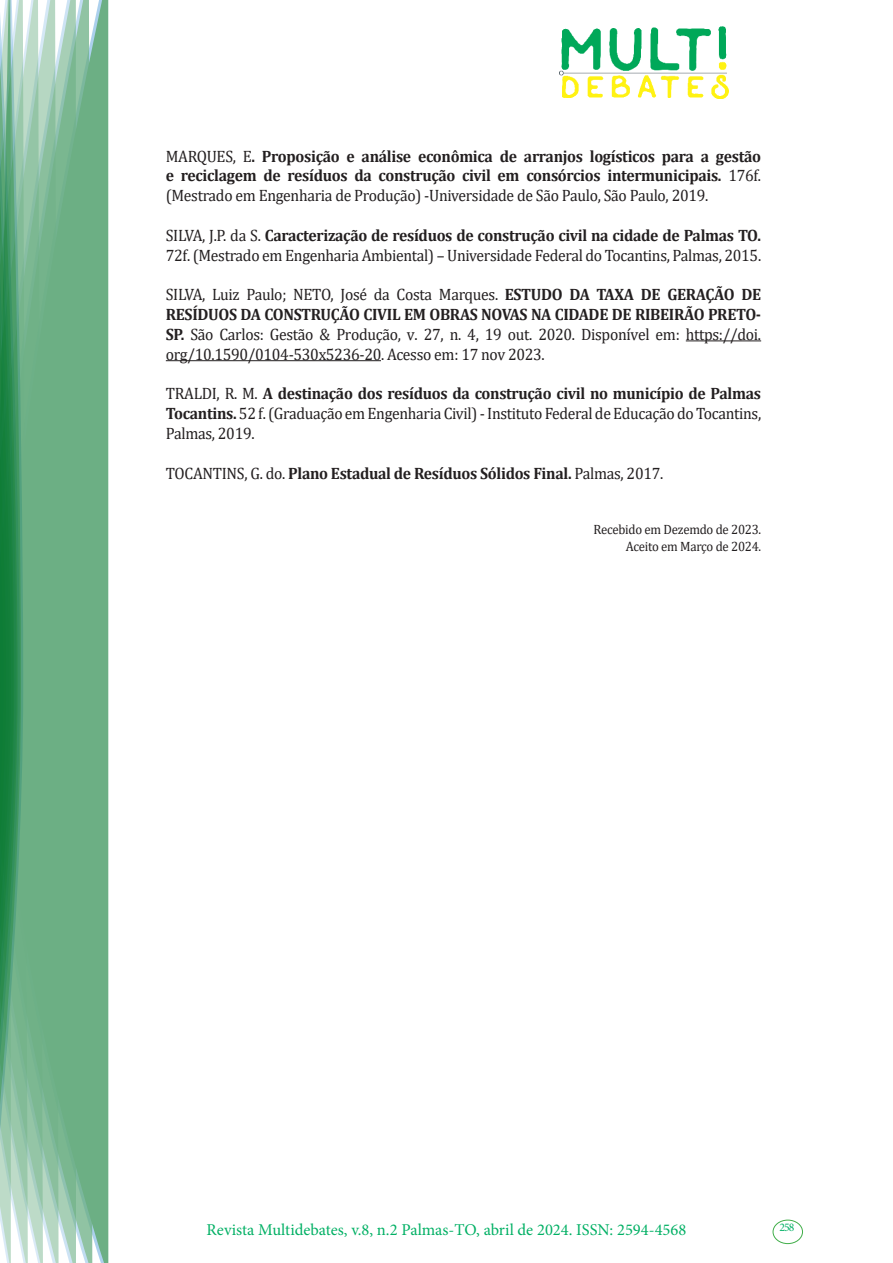
<style>
.page{position:relative;width:893px;height:1263px;background:#fff}
.page>*{position:absolute;margin:0;border:0;box-sizing:border-box;transform-origin:0 0}
.texto{font:16.5px/19.8px "Cambria";letter-spacing:-.02em;color:#231f20;text-align:justify;scale:.95 1}
.texto-2{font:700 16.5px/19.8px "Cambria";letter-spacing:-.02em;color:#231f20;text-align:justify;scale:.95 1}
.t1{font:16.5px "Minion Pro";color:#00b064}
.Currículo{font:13.5px "Cambria";letter-spacing:-.02em;color:#231f20;scale:.95 1}
.t2{font:11.7px "Minion Pro";color:#00b064}
.s1{font-weight:400}
.s2{font-weight:700}
</style>
<div class="page">
<img style="left:559px;top:26px;width:169px;height:72px">
<div style="left:95px;top:0;width:14px;height:1263px;background:#6caf84"></div>
<svg style="left:79px;top:0;width:16px;height:1263px;background:#71b289"></svg>
<svg style="left:62px;top:0;width:17px;height:1263px;background:#75b48c"></svg>
<svg style="left:45px;top:0;width:17px;height:1263px;background:#7cb792"></svg>
<svg style="left:30px;top:0;width:15px;height:1263px;background:#80ba96"></svg>
<svg style="left:0;top:0;width:30px;height:1263px;background:#61a97f"></svg>
<div style="left:772px;top:1219px;width:31px;height:25px;border:1px solid #40ae49;border-radius:50%"></div>
<hr style="left:686px;top:340px;width:75px;height:1px;background:#231f20">
<hr style="left:166px;top:360px;width:215px;height:1px;background:#231f20">
<p class="texto-2" style="left:166px;top:146px;width:628px"><span class="s1">MARQUES, E</span>. Proposição e análise econômica de arranjos logísticos para a gestão e reciclagem de resíduos da construção civil em consórcios intermunicipais. <span class="s1">176f. (Mestrado em Engenharia de Produção) -Universidade de São Paulo, São Paulo, 2019.</span></p>
<p class="texto" style="left:166px;top:225px;width:628px">SILVA, J.P. da S. <span class="s2">Caracterização de resíduos de construção civil na cidade de Palmas TO.<br></span>72f. (Mestrado em Engenharia Ambiental) – Universidade Federal do Tocantins, Palmas, 2015.</p>
<p class="texto" style="left:166px;top:285px;width:628px">SILVA, Luiz Paulo; NETO, José da Costa Marques. <span class="s2">ESTUDO DA TAXA DE GERAÇÃO DE RESÍDUOS DA CONSTRUÇÃO CIVIL EM OBRAS NOVAS NA CIDADE DE RIBEIRÃO PRETO-SP.</span> São Carlos: Gestão &amp; Produção, v. 27, n. 4, 19 out. 2020. Disponível em: https://doi. org/10.1590/0104-530x5236-20. Acesso em: 17 nov 2023.</p>
<p class="texto" style="left:166px;top:384px;width:628px">TRALDI, R. M. <span class="s2">A destinação dos resíduos da construção civil no município de Palmas Tocantins.</span> 52 f. (Graduação em Engenharia Civil) - Instituto Federal de Educação do Tocantins, Palmas, 2019.</p>
<p class="texto-2" style="left:166px;top:462px;width:525px"><span class="s1">TOCANTINS, G. do.</span> Plano Estadual de Resíduos Sólidos Final. <span class="s1">Palmas, 2017.</span></p>
<p class="Currículo" style="left:594px;top:522px;width:178px">Recebido em Dezemdo de 2023.</p>
<p class="Currículo" style="left:626px;top:538px;width:144px">Aceito em Março de 2024.</p>
<p class="t1" style="left:207px;top:1218px;width:481px">Revista Multidebates, v.8, n.2 Palmas-TO, abril de 2024. ISSN: 2594-4568</p>
<p class="t2" style="left:779px;top:1219px;width:16px">258</p>
</div>
